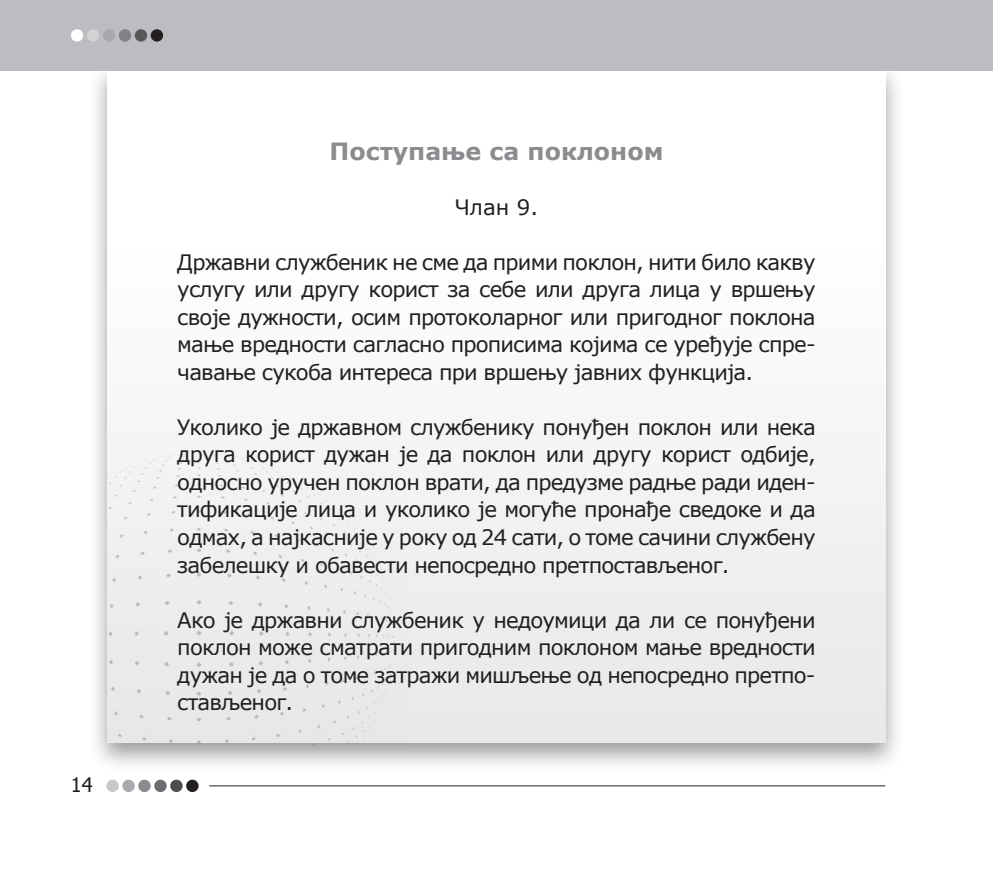
<style>
.page{position:relative;width:993px;height:886px;background:#fff}
.page>*{position:absolute;margin:0;border:0;box-sizing:border-box;transform-origin:0 0}
.Podnaslov{font:700 23.75px "Verdana Cyr";color:#8a8c8f}
.Tekst{font:21.25px/27.5px "Verdana Cyr";letter-spacing:-.04em;color:#231f20;text-align:justify}
.t1{font:20px "Tahoma";color:#231f20}
</style>
<div class="page">
<div style="left:87px;top:59px;width:846px;height:734px;background:#231f20;opacity:.45"></div>
<div style="left:108px;top:68px;width:777px;height:675px;background:linear-gradient(to bottom,#fff,#e8e9ea)"></div>
<div style="left:0;top:0;width:992px;height:71px;background:#bcbdc0"></div>
<div style="left:71px;top:29px;width:12px;height:13px;background:#fff;border-radius:50%"></div>
<div style="left:87px;top:29px;width:12px;height:13px;background:#d1d2d4;border-radius:50%"></div>
<div style="left:103px;top:29px;width:12px;height:13px;background:#a8a9ad;border-radius:50%"></div>
<div style="left:119px;top:29px;width:12px;height:13px;background:#808285;border-radius:50%"></div>
<div style="left:135px;top:29px;width:12px;height:13px;background:#57585a;border-radius:50%"></div>
<div style="left:151px;top:29px;width:12px;height:13px;background:#231f20;border-radius:50%"></div>
<div style="left:106px;top:780px;width:13px;height:12px;background:#c7c8ca;border-radius:50%"></div>
<div style="left:122px;top:780px;width:13px;height:12px;background:#a8a9ad;border-radius:50%"></div>
<div style="left:138px;top:780px;width:13px;height:12px;background:#8a8c8f;border-radius:50%"></div>
<div style="left:154px;top:780px;width:13px;height:12px;background:#6c6d70;border-radius:50%"></div>
<div style="left:170px;top:780px;width:12px;height:12px;background:#4b4c4d;border-radius:50%"></div>
<div style="left:186px;top:780px;width:12px;height:12px;background:#231f20;border-radius:50%"></div>
<hr style="left:209px;top:785px;width:676px;height:1px;background:#231f20">
<div style="left:106px;top:431px;width:313px;height:313px;background:#f3f4f4"></div>
<img style="left:106px;top:441px;width:300px;height:303px">
<p class="t1" style="left:71px;top:771px;width:23px">14</p>
<p class="Podnaslov" style="left:329px;top:136px;width:335px">Поступање са поклоном</p>
<p class="Tekst" style="left:454px;top:193px;width:85px">Члан 9.</p>
<p class="Tekst" style="left:177px;top:248px;width:639px">Државни службеник не сме да прими поклон, нити било какву услугу или другу корист за себе или друга лица у вршењу своје дужности, осим протоколарног или пригодног поклона мање вредности сагласно прописима којима се уређује спре&shy;чавање сукоба интереса при вршењу јавних функција.</p>
<p class="Tekst" style="left:177px;top:413px;width:639px">Уколико је државном службенику понуђен поклон или нека друга корист дужан је да поклон или другу корист одбије, односно уручен поклон врати, да предузме радње ради иден&shy;тификације лица и уколико је могуће пронађе сведоке и да одмах, а најкасније у року од 24 сати, о томе сачини службену забелешку и обавести непосредно претпостављеног.</p>
<p class="Tekst" style="left:177px;top:605px;width:639px">Ако је државни службеник у недоумици да ли се понуђени поклон може сматрати пригодним поклоном мање вредности дужан је да о томе затражи мишљење од непосредно претпо&shy;стављеног.</p>
</div>
